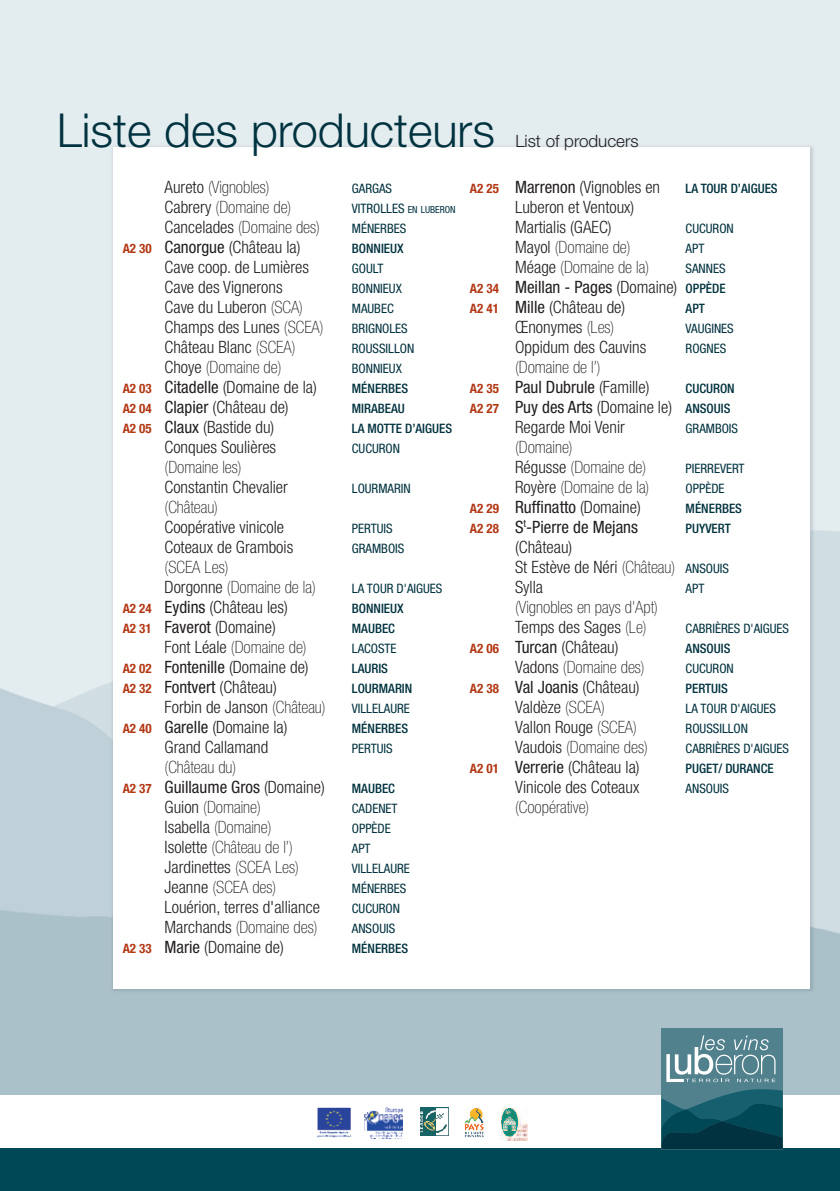
<style>
.page{position:relative;width:840px;height:1191px;background:#fff}
.page>*{position:absolute;margin:0;border:0;box-sizing:border-box;transform-origin:0 0}
.t1{font:300 46.8px "Helvetica Neue";color:#00323f}
.t2{font:300 condensed 17px/20px "Helvetica Neue";color:#231f20}
.t3{font:100 condensed 17px "Helvetica Neue";color:#231f20}
.t4{font:300 17px "Helvetica Neue";color:#231f20}
.t5{font:condensed 13px/20px "Helvetica Neue";color:#00323f}
.t6{font:500 condensed 13px/20px "Helvetica Neue";color:#00323f}
.t7{font:700 condensed 13px/20px "Helvetica Neue";color:#b23814}
.s1{font-weight:100}
.s2{font-weight:400}
.s3{font-size:9.8px}
</style>
<div class="page">
<img style="left:0;top:0;width:839px;height:1095px">
<img style="left:107px;top:140px;width:712px;height:858px">
<div style="left:113px;top:147px;width:696px;height:841px;background:#fff"></div>
<img style="left:464px;top:1108px;width:20px;height:29px">
<img style="left:364px;top:1108px;width:39px;height:30px">
<img style="left:317px;top:1107px;width:34px;height:30px">
<img style="left:501px;top:1108px;width:26px;height:32px">
<img style="left:420px;top:1108px;width:28px;height:27px">
<div style="left:0;top:1148px;width:839px;height:43px;background:#004856"></div>
<div style="left:661px;top:1028px;width:121px;height:121px;background:#52818e"></div>
<svg style="left:661px;top:1089px;width:121px;height:60px"></svg>
<svg style="left:666px;top:1035px;width:109px;height:47px"></svg>
<h1 class="t1" style="left:57px;top:113px;width:439px">Liste des producteurs</h1>
<p class="t7" style="left:123px;top:239px;width:31px">A2 30</p>
<p class="t7" style="left:123px;top:379px;width:31px;text-align:justify">A2 03<br>A2 04<br>A2 05</p>
<p class="t7" style="left:123px;top:599px;width:31px">A2 24<br>A2 31</p>
<p class="t7" style="left:123px;top:659px;width:31px">A2 02<br>A2 32</p>
<p class="t7" style="left:123px;top:719px;width:31px">A2 40</p>
<p class="t7" style="left:123px;top:779px;width:31px">A2 37</p>
<p class="t7" style="left:123px;top:939px;width:31px">A2 33</p>
<p class="t2" style="left:164px;top:178px;width:160px">Aureto <span class="s1">(Vignobles)<br></span>Cabrery <span class="s1">(Domaine de)<br></span>Cancelades <span class="s1">(Domaine des)<br></span><span class="s2">Canorgue</span> (Château la)<br>Cave coop. de Lumières<br>Cave des Vignerons<br>Cave du Luberon <span class="s1">(SCA)<br></span>Champs des Lunes <span class="s1">(SCEA)<br></span>Château Blanc <span class="s1">(SCEA)<br></span>Choye <span class="s1">(Domaine de)<br></span><span class="s2">Citadelle</span> (Domaine de la)<br><span class="s2">Clapier</span> (Château de)<br><span class="s2">Claux</span> (Bastide du)<br>Conques Soulières</p>
<p class="t3" style="left:164px;top:461px;width:78px">(Domaine les)</p>
<p class="t2" style="left:164px;top:478px;width:125px">Constantin Chevalier</p>
<p class="t3" style="left:164px;top:501px;width:55px">(Château)</p>
<p class="t2" style="left:164px;top:518px;width:130px">Coopérative vinicole<br>Coteaux de Grambois</p>
<p class="t2" style="left:164px;top:558px;width:162px"><span class="s1">(SCEA Les)<br></span>Dorgonne <span class="s1">(Domaine de la)<br></span><span class="s2">Eydins</span> (Château les)<br><span class="s2">Faverot</span> (Domaine)<br>Font Léale <span class="s1">(Domaine de)<br></span><span class="s2">Fontenille</span> (Domaine de)<br><span class="s2">Fontvert</span> (Château)<br>Forbin de Janson <span class="s1">(Château)<br></span><span class="s2">Garelle</span> (Domaine la)<br>Grand Callamand</p>
<p class="t2" style="left:164px;top:758px;width:162px"><span class="s1">(Château du)<br></span><span class="s2">Guillaume Gros</span> (Domaine)<br>Guion <span class="s1">(Domaine)<br></span>Isabella <span class="s1">(Domaine)<br></span>Isolette <span class="s1">(Château de l’)<br></span>Jardinettes <span class="s1">(SCEA Les)<br></span>Jeanne <span class="s1">(SCEA des)<br></span>Louérion, terres d'alliance<br>Marchands <span class="s1">(Domaine des)<br></span><span class="s2">Marie</span> (Domaine de)</p>
<p class="t5" style="left:351px;top:179px;width:105px">GARGAS<br>VITROLLES <span class="s3">EN LUBERON<br></span>MÉNERBES</p>
<p class="t6" style="left:351px;top:239px;width:53px">BONNIEUX</p>
<p class="t5" style="left:351px;top:259px;width:64px">GOULT<br>BONNIEUX<br>MAUBEC<br>BRIGNOLES<br>ROUSSILLON<br>BONNIEUX</p>
<p class="t6" style="left:351px;top:379px;width:102px">MÉNERBES<br>MIRABEAU<br>LA MOTTE D’AIGUES</p>
<p class="t5" style="left:351px;top:439px;width:50px">CUCURON</p>
<p class="t5" style="left:351px;top:479px;width:60px">LOURMARIN</p>
<p class="t5" style="left:351px;top:519px;width:54px">PERTUIS<br>GRAMBOIS</p>
<p class="t5" style="left:351px;top:579px;width:92px">LA TOUR D'AIGUES</p>
<p class="t6" style="left:351px;top:599px;width:53px">BONNIEUX<br>MAUBEC</p>
<p class="t5" style="left:351px;top:639px;width:46px">LACOSTE</p>
<p class="t6" style="left:351px;top:659px;width:62px">LAURIS<br>LOURMARIN</p>
<p class="t5" style="left:351px;top:699px;width:59px">VILLELAURE</p>
<p class="t6" style="left:351px;top:719px;width:58px">MÉNERBES</p>
<p class="t5" style="left:351px;top:739px;width:42px">PERTUIS</p>
<p class="t6" style="left:351px;top:779px;width:45px">MAUBEC</p>
<p class="t5" style="left:351px;top:799px;width:59px">CADENET<br>OPPÈDE<br>APT<br>VILLELAURE<br>MÉNERBES<br>CUCURON<br>ANSOUIS</p>
<p class="t6" style="left:351px;top:939px;width:58px">MÉNERBES</p>
<p class="t7" style="left:469px;top:179px;width:31px">A2 25</p>
<p class="t7" style="left:469px;top:279px;width:31px">A2 34<br>A2 41</p>
<p class="t7" style="left:469px;top:379px;width:31px">A2 35<br>A2 27</p>
<p class="t7" style="left:469px;top:499px;width:31px">A2 29<br>A2 28</p>
<p class="t7" style="left:469px;top:639px;width:31px">A2 06</p>
<p class="t7" style="left:469px;top:679px;width:31px">A2 38</p>
<p class="t7" style="left:469px;top:759px;width:31px">A2 01</p>
<p class="t4" style="left:515px;top:135px;width:124px">List of producers</p>
<p class="t2" style="left:515px;top:178px;width:164px"><span class="s2">Marrenon</span> (Vignobles en<br>Luberon et Ventoux)<br>Martialis (GAEC)<br>Mayol <span class="s1">(Domaine de)<br></span>Méage <span class="s1">(Domaine de la)<br></span><span class="s2">Meillan - Pages</span> (Domaine)<br><span class="s2">Mille</span> (Château de)<br>Œnonymes <span class="s1">(Les)<br></span>Oppidum des Cauvins</p>
<p class="t2" style="left:515px;top:358px;width:158px"><span class="s1">(Domaine de l’)<br></span><span class="s2">Paul Dubrule</span> (Famille)<br><span class="s2">Puy des Arts</span> (Domaine le)<br>Regarde Moi Venir</p>
<p class="t2" style="left:515px;top:438px;width:161px"><span class="s1">(Domaine)<br></span>Régusse <span class="s1">(Domaine de)<br></span>Royère <span class="s1">(Domaine de la)<br></span><span class="s2">Ruffinatto</span> (Domaine)<br><span class="s2">S</span><sup>t</sup><span class="s2">-Pierre de Mejans </span>(Château)<br>St Estève de Néri <span class="s1">(Château)<br></span>Sylla</p>
<p class="t2" style="left:515px;top:598px;width:144px"><span class="s1">(Vignobles en pays d'Apt)<br></span>Temps des Sages <span class="s1">(Le)<br></span><span class="s2">Turcan</span> (Château)<br>Vadons <span class="s1">(Domaine des)<br></span><span class="s2">Val Joanis</span> (Château)<br>Valdèze <span class="s1">(SCEA)<br></span>Vallon Rouge <span class="s1">(SCEA)<br></span>Vaudois <span class="s1">(Domaine des)<br></span><span class="s2">Verrerie</span> (Château la)<br>Vinicole des Coteaux</p>
<p class="t3" style="left:515px;top:801px;width:76px">(Coopérative)</p>
<p class="t6" style="left:685px;top:179px;width:93px">LA TOUR D’AIGUES</p>
<p class="t5" style="left:685px;top:219px;width:50px">CUCURON<br>APT<br>SANNES</p>
<p class="t6" style="left:685px;top:279px;width:41px">OPPÈDE<br>APT</p>
<p class="t5" style="left:685px;top:319px;width:50px">VAUGINES<br>ROGNES</p>
<p class="t6" style="left:685px;top:379px;width:51px">CUCURON<br>ANSOUIS</p>
<p class="t5" style="left:685px;top:419px;width:54px">GRAMBOIS</p>
<p class="t5" style="left:685px;top:459px;width:60px">PIERREVERT<br>OPPÈDE</p>
<p class="t6" style="left:685px;top:499px;width:58px">MÉNERBES<br>PUYVERT</p>
<p class="t5" style="left:685px;top:559px;width:45px">ANSOUIS<br>APT</p>
<p class="t5" style="left:685px;top:619px;width:105px">CABRIÈRES D'AIGUES</p>
<p class="t6" style="left:685px;top:639px;width:46px">ANSOUIS</p>
<p class="t5" style="left:685px;top:659px;width:50px">CUCURON</p>
<p class="t6" style="left:685px;top:679px;width:44px">PERTUIS</p>
<p class="t5" style="left:685px;top:699px;width:105px">LA TOUR D'AIGUES<br>ROUSSILLON<br>CABRIÈRES D'AIGUES</p>
<p class="t6" style="left:685px;top:759px;width:90px">PUGET/ DURANCE</p>
<p class="t5" style="left:685px;top:779px;width:45px">ANSOUIS</p>
</div>
